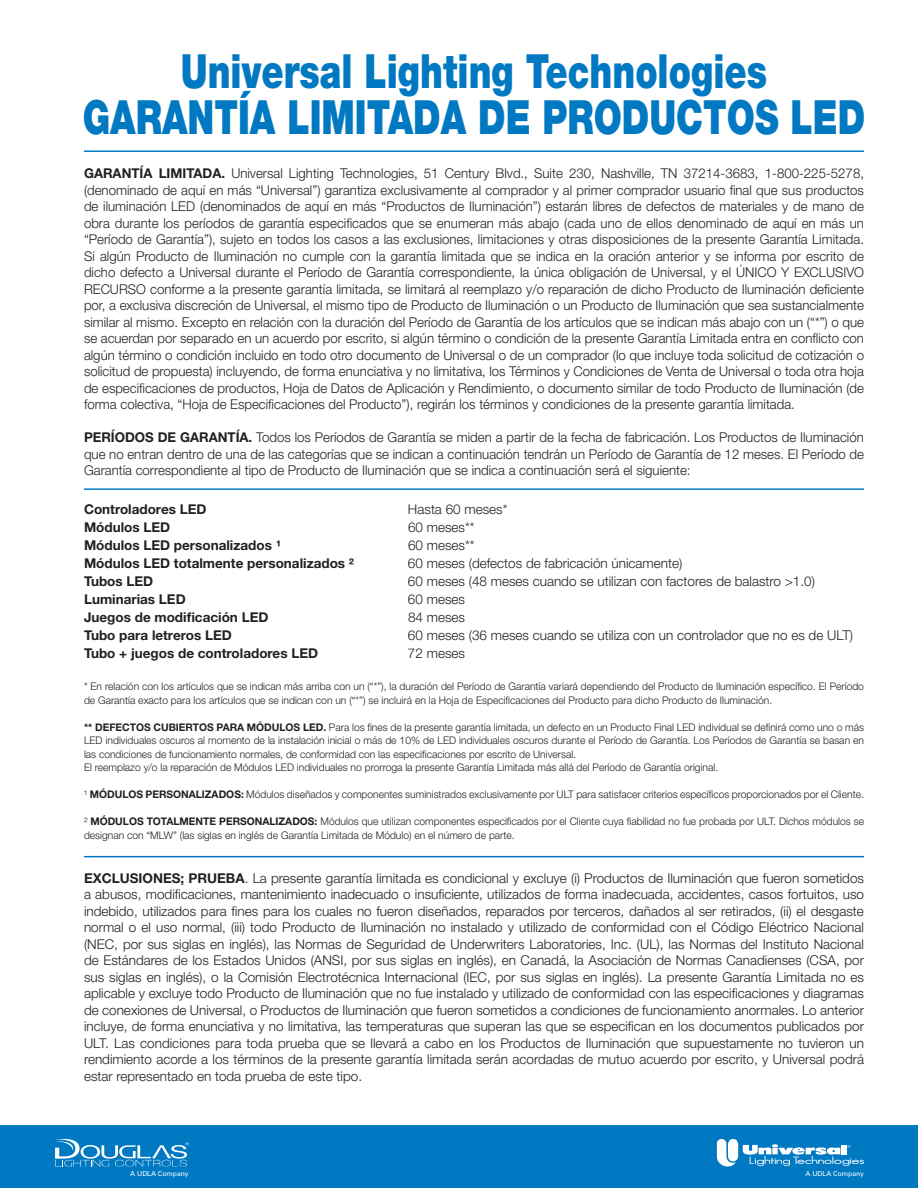
<style>
.page{position:relative;width:918px;height:1188px;background:#fff}
.page>*{position:absolute;margin:0;border:0;box-sizing:border-box;transform-origin:0 0}
.t1{font:900 47.25px "Helvetica Neue LT Std";color:#0079c2;scale:.75 1}
.t2{font:300 13.5px/16.5px "Helvetica Neue LT Std";color:#231f20;text-align:justify}
.t3{font:700 13.5px "Helvetica Neue LT Std";color:#231f20}
.t4{font:300 10.5px/13.5px "Helvetica Neue LT Std";color:#231f20}
.t5{font:6.75px "Univers LT Std";color:#fff}
.s1{font-weight:700}
</style>
<div class="page">
<hr style="left:84px;top:488px;width:780px;height:2px;background:#0079c2">
<hr style="left:84px;top:150px;width:780px;height:2px;background:#0079c2">
<hr style="left:84px;top:856px;width:780px;height:1px;background:#0079c2">
<div style="left:0;top:1125px;width:918px;height:63px;background:#0079c2"></div>
<svg style="left:55px;top:1139px;width:134px;height:28px"></svg>
<svg style="left:717px;top:1139px;width:147px;height:28px"></svg>
<p class="t1" style="left:181px;top:43px;width:783px">Universal Lighting Technologies</p>
<p class="t1" style="left:83px;top:89px;width:1045px">GARANTÍA LIMITADA DE PRODUCTOS LED</p>
<p class="t2" style="left:84px;top:165px;width:782px"><span class="s1">GARANTÍA LIMITADA.</span> Universal Lighting Technologies, 51 Century Blvd., Suite 230, Nashville, TN 37214-3683, 1-800-225-5278, (denominado de aquí en más “Universal”) garantiza exclusivamente al comprador y al primer comprador usuario final que sus productos de iluminación LED (denominados de aquí en más “Productos de Iluminación”) estarán libres de defectos de materiales y de mano de obra durante los períodos de garantía especificados que se enumeran más abajo (cada uno de ellos denominado de aquí en más un “Período de Garantía”), sujeto en todos los casos a las exclusiones, limitaciones y otras disposiciones de la presente Garantía Limitada.<br>Si algún Producto de Iluminación no cumple con la garantía limitada que se indica en la oración anterior y se informa por escrito de dicho defecto a Universal durante el Período de Garantía correspondiente, la única obligación de Universal, y el ÚNICO Y EXCLUSIVO RECURSO conforme a la presente garantía limitada, se limitará al reemplazo y/o reparación de dicho Producto de Iluminación deficiente por, a exclusiva discreción de Universal, el mismo tipo de Producto de Iluminación o un Producto de Iluminación que sea sustancialmente similar al mismo. Excepto en relación con la duración del Período de Garantía de los artículos que se indican más abajo con un (“*”) o que se acuerdan por separado en un acuerdo por escrito, si algún término o condición de la presente Garantía Limitada entra en conflicto con algún término o condición incluido en todo otro documento de Universal o de un comprador (lo que incluye toda solicitud de cotización o solicitud de propuesta) incluyendo, de forma enunciativa y no limitativa, los Términos y Condiciones de Venta de Universal o toda otra hoja de especificaciones de productos, Hoja de Datos de Aplicación y Rendimiento, o documento similar de todo Producto de Iluminación (de forma colectiva, “Hoja de Especificaciones del Producto”), regirán los términos y condiciones de la presente garantía limitada.</p>
<p class="t2" style="left:84px;top:429px;width:782px"><span class="s1">PERÍODOS DE GARANTÍA.</span> Todos los Períodos de Garantía se miden a partir de la fecha de fabricación. Los Productos de Iluminación que no entran dentro de una de las categorías que se indican a continuación tendrán un Período de Garantía de 12 meses. El Período de Garantía correspondiente al tipo de Producto de Iluminación que se indica a continuación será el siguiente:</p>
<p class="t3" style="left:84px;top:501px;width:124px">Controladores LED</p>
<p class="t2" style="left:408px;top:501px;width:101px">Hasta 60 meses*</p>
<p class="t3" style="left:84px;top:519px;width:88px">Módulos LED</p>
<p class="t2" style="left:408px;top:519px;width:68px">60 meses**</p>
<p class="t3" style="left:84px;top:537px;width:199px">Módulos LED personalizados ¹</p>
<p class="t2" style="left:408px;top:537px;width:68px">60 meses**</p>
<p class="t3" style="left:84px;top:555px;width:272px">Módulos LED totalmente personalizados ²</p>
<p class="t2" style="left:408px;top:555px;width:276px">60 meses (defectos de fabricación únicamente)</p>
<p class="t3" style="left:84px;top:573px;width:71px">Tubos LED</p>
<p class="t2" style="left:408px;top:573px;width:408px">60 meses (48 meses cuando se utilizan con factores de balastro &gt;1.0)</p>
<p class="t3" style="left:84px;top:591px;width:103px">Luminarias LED</p>
<p class="t2" style="left:408px;top:591px;width:59px">60 meses</p>
<p class="t3" style="left:84px;top:609px;width:186px">Juegos de modificación LED</p>
<p class="t2" style="left:408px;top:609px;width:59px">84 meses</p>
<p class="t3" style="left:84px;top:627px;width:149px">Tubo para letreros LED</p>
<p class="t2" style="left:408px;top:627px;width:447px">60 meses (36 meses cuando se utiliza con un controlador que no es de ULT)</p>
<p class="t3" style="left:84px;top:645px;width:236px">Tubo + juegos de controladores LED</p>
<p class="t2" style="left:408px;top:645px;width:59px">72 meses</p>
<p class="t4" style="left:84px;top:680px;width:782px">* En relación con los artículos que se indican más arriba con un (“*”), la duración del Período de Garantía variará dependiendo del Producto de Iluminación específico. El Período de Garantía exacto para los artículos que se indican con un (“*”) se incluirá en la Hoja de Especificaciones del Producto para dicho Producto de Iluminación.</p>
<p class="t4" style="left:84px;top:720px;width:782px;text-align:justify"><span class="s1">** DEFECTOS CUBIERTOS PARA MÓDULOS LED.</span> Para los fines de la presente garantía limitada, un defecto en un Producto Final LED individual se definirá como uno o más LED individuales oscuros al momento de la instalación inicial o más de 10% de LED individuales oscuros durante el Período de Garantía. Los Períodos de Garantía se basan en las condiciones de funcionamiento normales, de conformidad con las especificaciones por escrito de Universal.</p>
<p class="t4" style="left:84px;top:761px;width:636px">El reemplazo y/o la reparación de Módulos LED individuales no prorroga la presente Garantía Limitada más allá del Período de Garantía original.</p>
<p class="t4" style="left:84px;top:788px;width:781px">¹ <span class="s1">MÓDULOS PERSONALIZADOS:</span> Módulos diseñados y componentes suministrados exclusivamente por ULT para satisfacer criterios específicos proporcionados por el Cliente.</p>
<p class="t4" style="left:84px;top:815px;width:782px">² <span class="s1">MÓDULOS TOTALMENTE PERSONALIZADOS:</span> Módulos que utilizan componentes especificados por el Cliente cuya fiabilidad no fue probada por ULT. Dichos módulos se designan con “MLW” (las siglas en inglés de Garantía Limitada de Módulo) en el número de parte.</p>
<p class="t2" style="left:84px;top:869px;width:782px"><span class="s1">EXCLUSIONES; PRUEBA</span>. La presente garantía limitada es condicional y excluye (i) Productos de Iluminación que fueron sometidos a abusos, modificaciones, mantenimiento inadecuado o insuficiente, utilizados de forma inadecuada, accidentes, casos fortuitos, uso indebido, utilizados para fines para los cuales no fueron diseñados, reparados por terceros, dañados al ser retirados, (ii) el desgaste normal o el uso normal, (iii) todo Producto de Iluminación no instalado y utilizado de conformidad con el Código Eléctrico Nacional (NEC, por sus siglas en inglés), las Normas de Seguridad de Underwriters Laboratories, Inc. (UL), las Normas del Instituto Nacional de Estándares de los Estados Unidos (ANSI, por sus siglas en inglés), en Canadá, la Asociación de Normas Canadienses (CSA, por sus siglas en inglés), o la Comisión Electrotécnica Internacional (IEC, por sus siglas en inglés). La presente Garantía Limitada no es aplicable y excluye todo Producto de Iluminación que no fue instalado y utilizado de conformidad con las especificaciones y diagramas de conexiones de Universal, o Productos de Iluminación que fueron sometidos a condiciones de funcionamiento anormales. Lo anterior incluye, de forma enunciativa y no limitativa, las temperaturas que superan las que se especifican en los documentos publicados por ULT. Las condiciones para toda prueba que se llevará a cabo en los Productos de Iluminación que supuestamente no tuvieron un rendimiento acorde a los términos de la presente garantía limitada serán acordadas de mutuo acuerdo por escrito, y Universal podrá estar representado en toda prueba de este tipo.</p>
<p class="t5" style="left:130px;top:1170px;width:60px">A UDLA Company</p>
<p class="t5" style="left:806px;top:1170px;width:60px">A UDLA Company</p>
</div>
